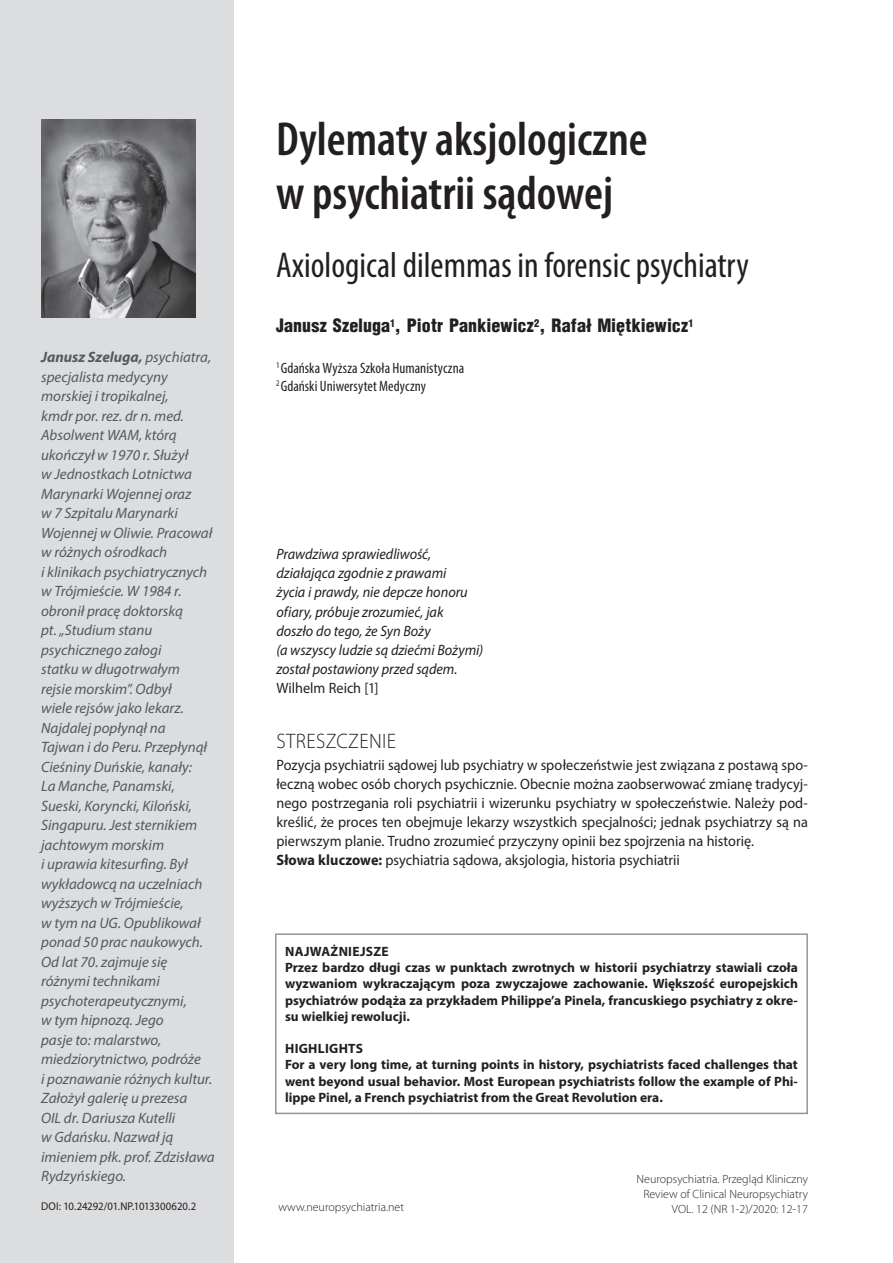
<style>
.page{position:relative;width:893px;height:1263px;background:#fff}
.page>*{position:absolute;margin:0;border:0;box-sizing:border-box;transform-origin:0 0}
.t1{font:600 condensed 48px/54px "Myriad Pro";color:#231f20}
.t2{font:condensed 36px "Myriad Pro";color:#231f20}
.t3{font:300 21px "Myriad Pro";letter-spacing:.02em;color:#231f20;scale:.95 1}
.t4{font:900 18px "Switzerland Cond";letter-spacing:.005em;color:#231f20}
.t5{font:italic 15px/19.5px "Myriad Pro";color:#57585a}
.t6{font:15px/19.2px "Myriad Pro";color:#231f20;scale:.95 1}
.t7{font:italic 15px/19.2px "Myriad Pro";letter-spacing:-.005em;color:#231f20;scale:.95 1}
.t8{font:condensed 15px/18px "Myriad Pro";letter-spacing:.005em;color:#231f20}
.t9{font:700 13.5px/16.2px "Myriad Pro";color:#231f20}
.t10{font:300 12px/15px "Myriad Pro";color:#231f20;text-align:right}
.t11{font:11.25px "Myriad Pro";letter-spacing:-.01em;color:#231f20;scale:.95 1}
.s1{font-weight:700}
</style>
<div class="page">
<div style="left:0;top:0;width:234px;height:1263px;background:#dcdddf"></div>
<div style="left:275px;top:933px;width:533px;height:181px;border:2px solid #939598"></div>
<img style="left:41px;top:119px;width:154px;height:199px">
<p class="t5" style="left:41px;top:347px;width:175px"><span class="s1">Janusz Szeluga,</span> psychiatra, specjalista medycyny morskiej i tropikalnej,<br>kmdr por. rez. dr n. med.<br>Absolwent WAM, którą ukończył w 1970 r. Służył<br>w Jednostkach Lotnictwa<br>Marynarki Wojennej oraz<br>w 7 Szpitalu Marynarki<br>Wojennej w Oliwie. Pracował w różnych ośrodkach<br>i klinikach psychiatrycznych w Trójmieście. W 1984 r. obronił pracę doktorską<br>pt. „Studium stanu psychicznego załogi<br>statku w długotrwałym<br>rejsie morskim”. Odbył<br>wiele rejsów jako lekarz.<br>Najdalej popłynął na<br>Tajwan i do Peru. Przepłynął<br>Cieśniny Duńskie, kanały:<br>La Manche, Panamski,<br>Sueski, Koryncki, Kiloński,<br>Singapuru. Jest sternikiem jachtowym morskim<br>i uprawia kitesurfing. Był wykładowcą na uczelniach wyższych w Trójmieście,<br>w tym na UG. Opublikował ponad 50 prac naukowych.<br>Od lat 70. zajmuje się różnymi technikami psychoterapeutycznymi,<br>w tym hipnozą. Jego<br>pasje to: malarstwo, miedziorytnictwo, podróże<br>i poznawanie różnych kultur.<br>Założył galerię u prezesa<br>OIL dr. Dariusza Kutelli<br>w Gdańsku. Nazwał ją imieniem płk. prof. Zdzisława<br>Rydzyńskiego.</p>
<p class="t11" style="left:41px;top:1199px;width:165px">DOI: 10.24292/01.NP.1013300620.2</p>
<h1 class="t1" style="left:276px;top:111px;width:373px">Dylematy aksjologiczne w psychiatrii sądowej</h1>
<h2 class="t2" style="left:276px;top:243px;width:474px">Axiological dilemmas in forensic psychiatry</h2>
<p class="t4" style="left:276px;top:314px;width:419px">Janusz Szeluga<sup>1</sup>, Piotr Pankiewicz<sup>2</sup>, Rafał Miętkiewicz<sup>1</sup></p>
<p class="t8" style="left:276px;top:359px;width:190px"><sup>1</sup> Gdańska Wyższa Szkoła Humanistyczna<br><sup>2</sup> Gdański Uniwersytet Medyczny</p>
<p class="t7" style="left:276px;top:544px;width:219px">Prawdziwa sprawiedliwość, działająca zgodnie z prawami<br>życia i prawdy, nie depcze honoru ofiary, próbuje zrozumieć, jak doszło do tego, że Syn Boży<br>(a wszyscy ludzie są dziećmi Bożymi) został postawiony przed sądem.</p>
<p class="t6" style="left:276px;top:678px;width:109px">Wilhelm Reich [1]</p>
<h3 class="t3" style="left:277px;top:728px;width:127px">Streszczenie</h3>
<p class="t6" style="left:276px;top:755px;width:561px">Pozycja psychiatrii sądowej lub psychiatry w społeczeństwie jest związana z postawą spo&shy;łeczną wobec osób chorych psychicznie. Obecnie można zaobserwować zmianę tradycyj&shy;nego postrzegania roli psychiatrii i wizerunku psychiatry w społeczeństwie. Należy pod&shy;kreślić, że proces ten obejmuje lekarzy wszystkich specjalności; jednak psychiatrzy są na pierwszym planie. Trudno zrozumieć przyczyny opinii bez spojrzenia na historię.<br><span class="s1">Słowa kluczowe:</span> psychiatria sądowa, aksjologia, historia psychiatrii</p>
<p class="t9" style="left:285px;top:943px;width:514px">Najważniejsze<br>Przez bardzo długi czas w punktach zwrotnych w historii psychiatrzy stawiali czoła wyzwaniom wykraczającym poza zwyczajowe zachowanie. Większość europejskich psychiatrów podąża za przykładem Philippe’a Pinela, francuskiego psychiatry z okre&shy;su wielkiej rewolucji.</p>
<p class="t9" style="left:285px;top:1040px;width:514px">Highlights<br>For a very long time, at turning points in history, psychiatrists faced challenges that went beyond usual behavior. Most European psychiatrists follow the example of Phi&shy;lippe Pinel, a French psychiatrist from the Great Revolution era.</p>
<p class="t10" style="left:279px;top:1199px;width:127px">www.neuropsychiatria.net</p>
<p class="t10" style="left:637px;top:1171px;width:173px">Neuropsychiatria. Przegląd Kliniczny<br>Review of Clinical Neuropsychiatry<br>VOL. 12 (NR 1-2)/2020: 12-17</p>
</div>
